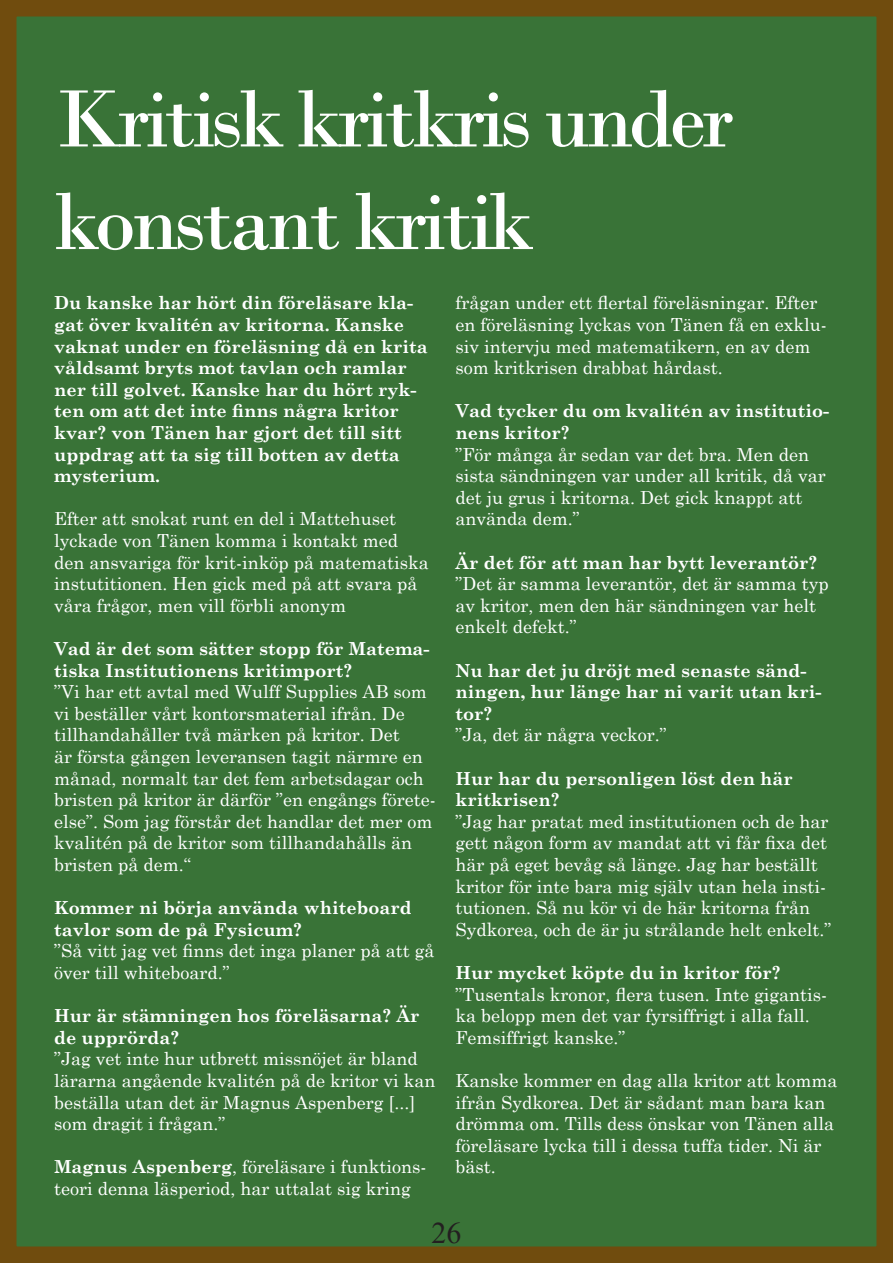
<style>
.page{position:relative;width:893px;height:1263px;background:#fff}
.page>*{position:absolute;margin:0;border:0;box-sizing:border-box;transform-origin:0 0}
.t1{font:85.5px/102.6px "Bodoni";letter-spacing:-.05em;color:#fff}
.t2{font:30px "Times New Roman";color:#231f20}
.t3{font:18px/21.6px "Century Schoolbook";color:#fff}
.t4{font:700 18px/21.6px "Century Schoolbook";color:#fff}
.s1{font-weight:700}
</style>
<div class="page">
<div style="left:8px;top:8px;width:877px;height:1247px;background:#397337"></div>
<div style="left:0;top:0;width:893px;height:1263px;border:16px solid #704c0e"></div>
<p class="t1" style="left:54px;top:68px;width:681px">Kritisk kritkris under konstant kritik</p>
<p class="t4" style="left:54px;top:291px;width:375px">Du kanske har hört din föreläsare kla&shy;gat över kvalitén av kritorna. Kanske vaknat under en föreläsning då en krita våldsamt bryts mot tavlan och ramlar ner till golvet. Kanske har du hört ryk&shy;ten om att det inte finns några kritor kvar? von Tänen har gjort det till sitt uppdrag att ta sig till botten av detta mysterium.</p>
<p class="t3" style="left:54px;top:506px;width:376px">Efter att snokat runt en del i Mattehuset lyckade von Tänen komma i kontakt med den ansvariga för krit-inköp på matematiska instutitionen. Hen gick med på att svara på våra frågor, men vill förbli anonym</p>
<p class="t4" style="left:54px;top:637px;width:377px">Vad är det som sätter stopp för Matema&shy;tiska Institutionens kritimport?</p>
<p class="t3" style="left:54px;top:679px;width:383px">”Vi har ett avtal med Wulff Supplies AB som vi beställer vårt kontorsmaterial ifrån. De tillhandahåller två märken på kritor. Det<br>är första gången leveransen tagit närmre en månad, normalt tar det fem arbetsdagar och bristen på kritor är därför ”en engångs förete&shy;else”. Som jag förstår det handlar det mer om kvalitén på de kritor som tillhandahålls än bristen på dem.“</p>
<p class="t4" style="left:54px;top:896px;width:359px">Kommer ni börja använda whiteboard tavlor som de på Fysicum?</p>
<p class="t3" style="left:54px;top:938px;width:382px">”Så vitt jag vet finns det inga planer på att gå över till whiteboard.”</p>
<p class="t4" style="left:54px;top:1004px;width:367px">Hur är stämningen hos föreläsarna? Är de upprörda?</p>
<p class="t3" style="left:54px;top:1046px;width:383px">”Jag vet inte hur utbrett missnöjet är bland lärarna angående kvalitén på de kritor vi kan beställa utan det är Magnus Aspenberg [...] som dragit i frågan.”</p>
<p class="t3" style="left:54px;top:1154px;width:374px"><span class="s1">Magnus Aspenberg</span>, föreläsare i funktions&shy;teori denna läsperiod, har uttalat sig kring</p>
<p class="t3" style="left:455px;top:290px;width:373px">frågan under ett flertal föreläsningar. Efter en föreläsning lyckas von Tänen få en exklu&shy;siv intervju med matematikern, en av dem som kritkrisen drabbat hårdast.</p>
<p class="t4" style="left:455px;top:399px;width:375px">Vad tycker du om kvalitén av institutio&shy;nens kritor?</p>
<p class="t3" style="left:455px;top:442px;width:372px">”För många år sedan var det bra. Men den sista sändningen var under all kritik, då var det ju grus i kritorna. Det gick knappt att använda dem.”</p>
<p class="t4" style="left:455px;top:550px;width:363px">Är det för att man har bytt leverantör?</p>
<p class="t3" style="left:455px;top:571px;width:375px">”Det är samma leverantör, det är samma typ av kritor, men den här sändningen var helt enkelt defekt.”</p>
<p class="t4" style="left:455px;top:658px;width:367px">Nu har det ju dröjt med senaste sänd&shy;ningen, hur länge har ni varit utan kri&shy;tor?</p>
<p class="t3" style="left:455px;top:722px;width:213px">”Ja, det är några veckor.”</p>
<p class="t4" style="left:455px;top:766px;width:339px">Hur har du personligen löst den här kritkrisen?</p>
<p class="t3" style="left:455px;top:809px;width:378px">”Jag har pratat med institutionen och de har gett någon form av mandat att vi får fixa det här på eget bevåg så länge. Jag har beställt kritor för inte bara mig själv utan hela insti&shy;tutionen. Så nu kör vi de här kritorna från Sydkorea, och de är ju strålande helt enkelt.”</p>
<p class="t4" style="left:455px;top:961px;width:327px">Hur mycket köpte du in kritor för?</p>
<p class="t3" style="left:455px;top:982px;width:373px">”Tusentals kronor, flera tusen. Inte gigantis&shy;ka belopp men det var fyrsiffrigt i alla fall.<br>Femsiffrigt kanske.”</p>
<p class="t3" style="left:455px;top:1068px;width:384px">Kanske kommer en dag alla kritor att komma ifrån Sydkorea. Det är sådant man bara kan drömma om. Tills dess önskar von Tänen alla föreläsare lycka till i dessa tuffa tider. Ni är bäst.</p>
<h2 class="t2" style="left:431px;top:1211px;width:31px">26</h2>
</div>
